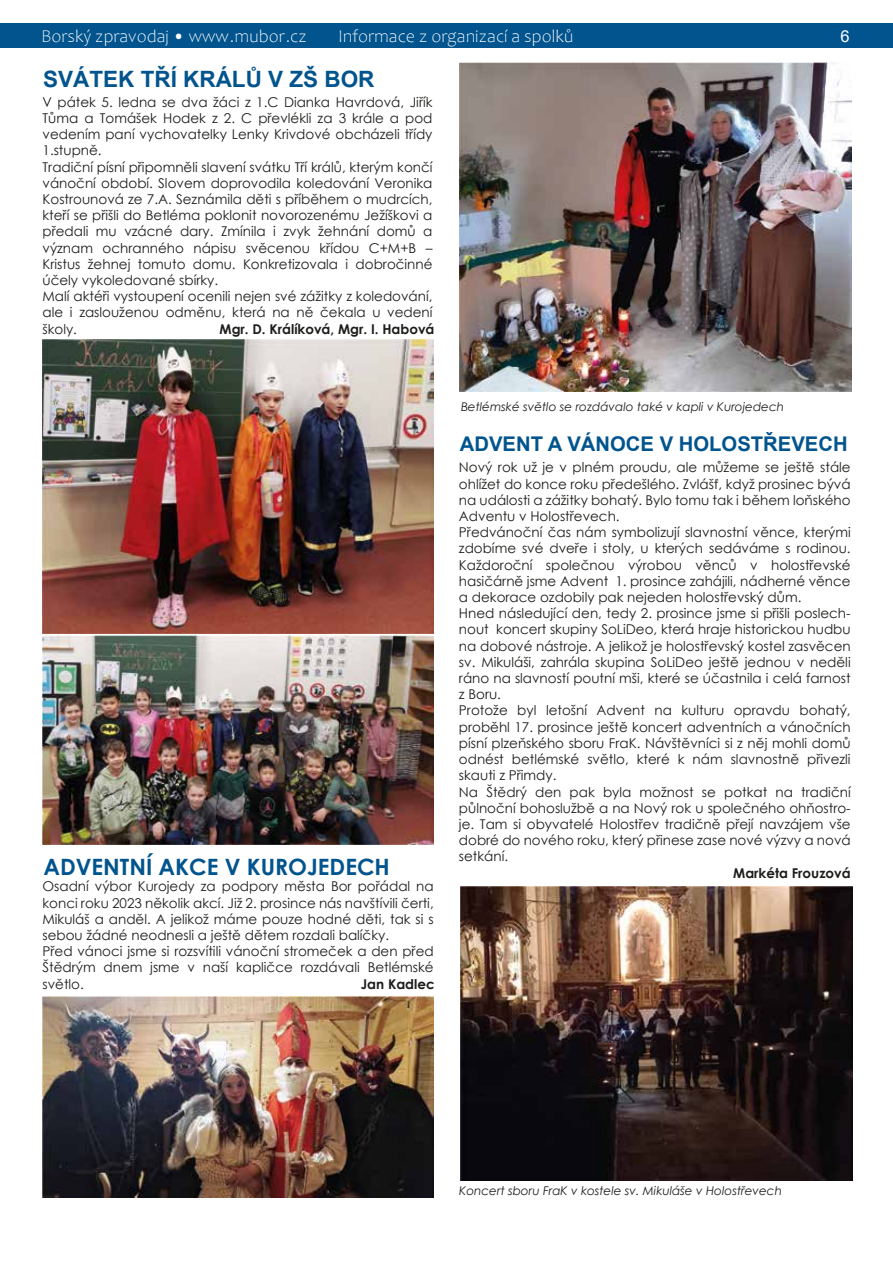
<style>
.page{position:relative;width:893px;height:1263px;background:#fff}
.page>*{position:absolute;margin:0;border:0;box-sizing:border-box;transform-origin:0 0}
.t1{font:700 22.5px "Century Gothic";color:#01548d}
.t2{font:700 22.5px "Arial";color:#01548d}
.t3{font:700 20.25px "Arial";color:#01548d}
.t4{font:300 18px "Candara";color:#fff}
.t5{font:16.5px "Arial";color:#fff}
.t6{font:13.5px/16.2px "Century Gothic";color:#1d1d1b}
.t7{font:700 13.5px "Century Gothic";color:#1d1d1b}
.t8{font:italic 12px "Century Gothic";color:#1d1d1b}
</style>
<div class="page">
<img style="left:460px;top:886px;width:393px;height:294px">
<img style="left:42px;top:339px;width:392px;height:295px">
<img style="left:42px;top:636px;width:392px;height:208px">
<img style="left:460px;top:63px;width:391px;height:328px">
<div style="left:0;top:23px;width:893px;height:25px;background:#01548d"></div>
<img style="left:42px;top:997px;width:391px;height:200px">
<h3 class="t4" style="left:41px;top:26px;width:267px">Borský zpravodaj • www.mubor.cz</h3>
<h3 class="t4" style="left:338px;top:26px;width:237px">Informace z organizací a spolků</h3>
<p class="t5" style="left:840px;top:25px;width:11px">6</p>
<h1 class="t2" style="left:43px;top:63px;width:333px">SVÁTEK TŘÍ KRÁLŮ V ZŠ BOR</h1>
<p class="t6" style="left:43px;top:94px;width:391px">V pátek 5. ledna se dva žáci z 1.C Dianka Havrdová, Jiřík Tůma a Tomášek Hodek z 2. C převlékli za 3 krále a pod vedením paní vychovatelky Lenky Krivdové obcházeli třídy 1.stupně.<br>Tradiční písní připomněli slavení svátku Tří králů, kterým končí vánoční období. Slovem doprovodila koledování Veronika Kostrounová ze 7.A. Seznámila děti s příběhem o mudrcích, kteří se přišli do Betléma poklonit novorozenému Ježíškovi a předali mu vzácné dary. Zmínila i zvyk žehnání domů a význam ochranného nápisu svěcenou křídou C+M+B – Kristus žehnej tomuto domu. Konkretizovala i dobročinné účely vykoledované sbírky.<br>Malí aktéři vystoupení ocenili nejen své zážitky z koledování, ale i zaslouženou odměnu, která na ně čekala u vedení školy.</p>
<p class="t7" style="left:220px;top:318px;width:216px">Mgr. D. Králíková, Mgr. I. Habová</p>
<h1 class="t1" style="left:43px;top:850px;width:348px">ADVENTNÍ AKCE V KUROJEDECH</h1>
<p class="t6" style="left:43px;top:878px;width:393px">Osadní výbor Kurojedy za podpory města Bor pořádal na konci roku 2023 několik akcí. Již 2. prosince nás navštívili čerti, Mikuláš a anděl. A jelikož máme pouze hodné děti, tak si s sebou žádné neodnesli a ještě dětem rozdali balíčky.<br>Před vánoci jsme si rozsvítili vánoční stromeček a den před Štědrým dnem jsme v naší kapličce rozdávali Betlémské světlo.</p>
<p class="t7" style="left:361px;top:973px;width:75px">Jan Kadlec</p>
<p class="t8" style="left:461px;top:398px;width:325px">Betlémské světlo se rozdávalo také v kapli v Kurojedech</p>
<h2 class="t3" style="left:460px;top:430px;width:389px">ADVENT A VÁNOCE V HOLOSTŘEVECH</h2>
<p class="t6" style="left:459px;top:459px;width:393px">Nový rok už je v plném proudu, ale můžeme se ještě stále ohlížet do konce roku předešlého. Zvlášť, když prosinec bývá na události a zážitky bohatý. Bylo tomu tak i během loňského Adventu v Holostřevech.<br>Předvánoční čas nám symbolizují slavnostní věnce, kterými zdobíme své dveře i stoly, u kterých sedáváme s rodinou.<br>Každoroční společnou výrobou věnců v holostřevské hasičárně jsme Advent 1. prosince zahájili, nádherné věnce a dekorace ozdobily pak nejeden holostřevský dům.<br>Hned následující den, tedy 2. prosince jsme si přišli poslech&shy;nout koncert skupiny SoLiDeo, která hraje historickou hudbu na dobové nástroje. A jelikož je holostřevský kostel zasvěcen sv. Mikuláši, zahrála skupina SoLiDeo ještě jednou v neděli ráno na slavností poutní mši, které se účastnila i celá farnost z Boru.<br>Protože byl letošní Advent na kulturu opravdu bohatý, proběhl 17. prosince ještě koncert adventních a vánočních písní plzeňského sboru FraK. Návštěvníci si z něj mohli domů odnést betlémské světlo, které k nám slavnostně přivezli skauti z Přimdy.<br>Na Štědrý den pak byla možnost se potkat na tradiční půlnoční bohoslužbě a na Nový rok u společného ohňostro&shy;je. Tam si obyvatelé Holostřev tradičně přejí navzájem vše dobré do nového roku, který přinese zase nové výzvy a nová setkání.</p>
<p class="t7" style="left:733px;top:862px;width:119px">Markéta Frouzová</p>
<p class="t8" style="left:459px;top:1182px;width:324px">Koncert sboru FraK v kostele sv. Mikuláše v Holostřevech</p>
</div>
